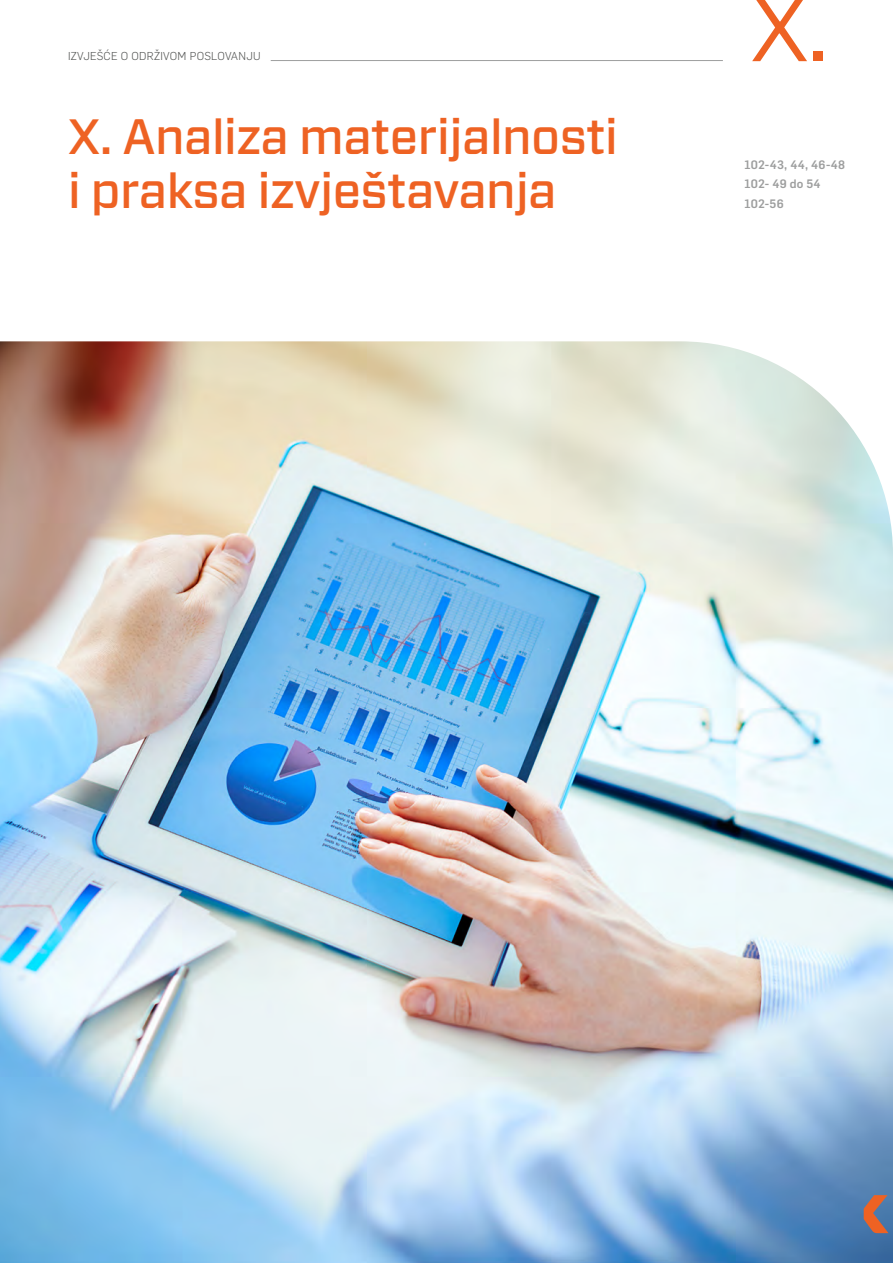
<style>
.page{position:relative;width:893px;height:1263px;background:#fff}
.page>*{position:absolute;margin:0;border:0;box-sizing:border-box;transform-origin:0 0}
.t1{font:94.5px "Forza";color:#ee6223}
.t2{font:500 49.5px "Forza";letter-spacing:-.01em;color:#ee6223}
.t3{font:500 12px "Flama";letter-spacing:.02em;color:#9d9e9e}
.t4{font:300 11.25px "Flama";letter-spacing:.025em;color:#555756}
</style>
<div class="page">
<hr style="left:271px;top:60px;width:452px;height:1px;background:#9d9e9e">
<img style="left:0;top:341px;width:893px;height:922px">
<svg style="left:864px;top:1195px;width:24px;height:38px"></svg>
<p class="t4" style="left:68px;top:48px;width:194px">IZVJEŠĆE O ODRŽIVOM POSLOVANJU</p>
<p class="t2" style="left:68px;top:104px;width:551px">X. Analiza materijalnosti</p>
<p class="t2" style="left:68px;top:158px;width:490px">i praksa izvještavanja</p>
<p class="t1" style="left:750px;top:-36px;width:80px">X.</p>
<p class="t3" style="left:744px;top:156px;width:102px">102-43, 44, 46-48</p>
<p class="t3" style="left:744px;top:175px;width:78px">102- 49 do 54</p>
<p class="t3" style="left:744px;top:195px;width:41px">102-56</p>
</div>
